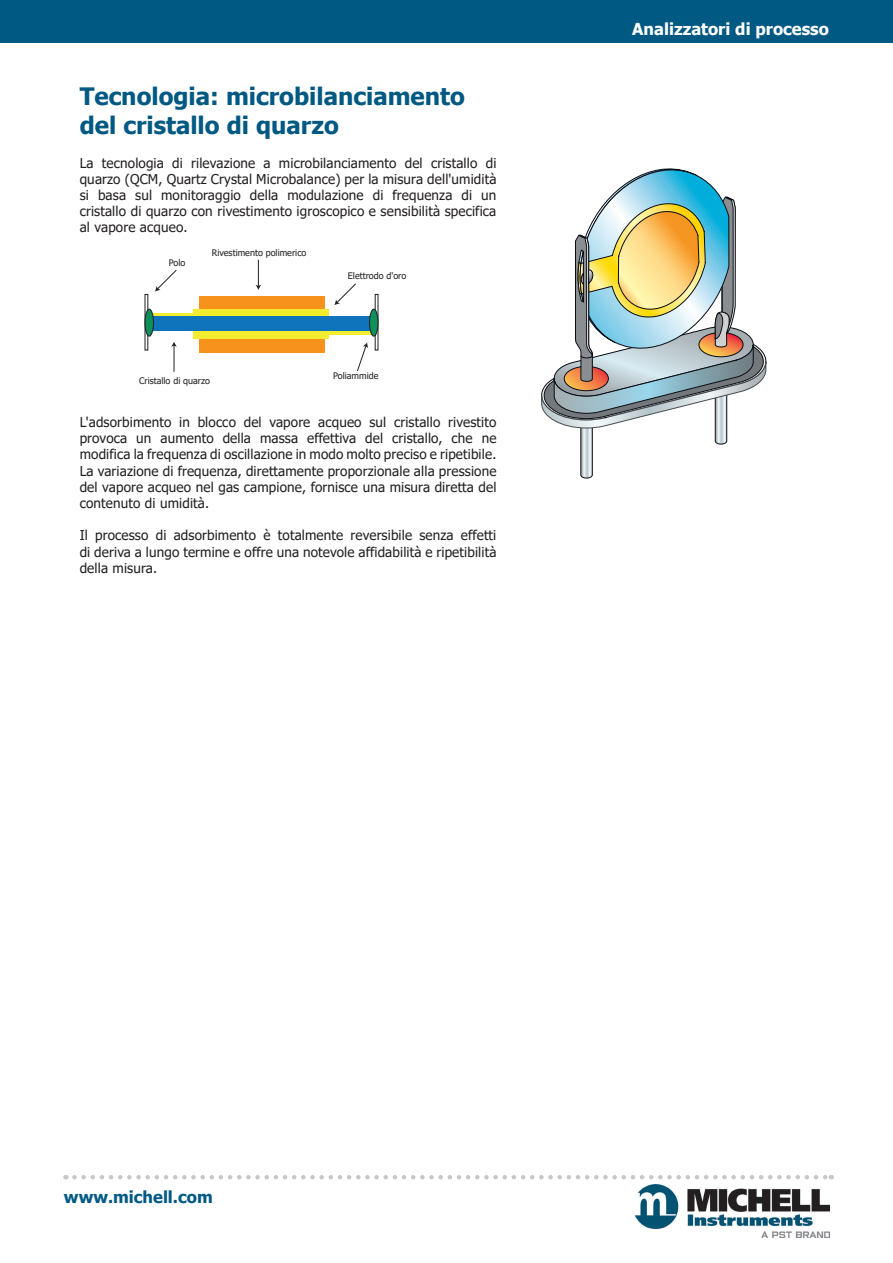
<style>
.page{position:relative;width:893px;height:1263px;background:#fff}
.page>*{position:absolute;margin:0;border:0;box-sizing:border-box;transform-origin:0 0}
.Heading_2{font:700 24px/28.8px "Tahoma";color:#005983}
.t1{font:700 16.5px "Tahoma";color:#fff}
.t2{font:700 16.5px "Tahoma";color:#005983}
.body_text_w_out_spac{font:13.5px/16.2px "Tahoma";letter-spacing:.01em;color:#231f20;text-align:justify}
.Body_text{font:9px "Tahoma";color:#231f20}
</style>
<div class="page">
<div style="left:0;top:0;width:893px;height:43px;background:#005983"></div>
<svg style="left:74px;top:1175px;width:758px;height:4px"></svg>
<img style="left:635px;top:1184px;width:194px;height:54px">
<svg style="left:541px;top:168px;width:225px;height:310px"></svg>
<div style="left:199px;top:296px;width:126px;height:57px;background:#f7931d"></div>
<div style="left:193px;top:309px;width:135px;height:29px;background:#f4ed2f"></div>
<hr style="left:320px;top:331px;width:54px;height:4px;background:#f4ed2f">
<svg style="left:153px;top:313px;width:57px;height:4px"></svg>
<div style="left:147px;top:317px;width:231px;height:14px;background:#1074bc"></div>
<div style="left:145px;top:309px;width:8px;height:27px;background:#0c905c;border-radius:50%"></div>
<div style="left:145px;top:309px;width:9px;height:27px;border:1px solid #231f20;border-radius:50%"></div>
<div style="left:370px;top:309px;width:8px;height:27px;background:#0c905c;border-radius:50%"></div>
<div style="left:369px;top:309px;width:9px;height:27px;border:1px solid #231f20;border-radius:50%"></div>
<svg style="left:171px;top:342px;width:6px;height:30px"></svg>
<svg style="left:255px;top:260px;width:6px;height:30px"></svg>
<svg style="left:334px;top:283px;width:22px;height:22px"></svg>
<svg style="left:155px;top:270px;width:22px;height:22px"></svg>
<svg style="left:357px;top:342px;width:11px;height:30px"></svg>
<p class="Heading_2" style="left:80px;top:83px;width:387px">Tecnologia: microbilanciamento del cristallo di quarzo</p>
<p class="body_text_w_out_spac" style="left:80px;top:155px;width:418px">La tecnologia di rilevazione a microbilanciamento del cristallo di quarzo (QCM, Quartz Crystal Microbalance) per la misura dell'umidità si basa sul monitoraggio della modulazione di frequenza di un cristallo di quarzo con rivestimento igroscopico e sensibilità specifica al vapore acqueo.</p>
<p class="Body_text" style="left:169px;top:257px;width:18px">Polo</p>
<p class="Body_text" style="left:212px;top:247px;width:96px">Rivestimento polimerico</p>
<p class="Body_text" style="left:348px;top:270px;width:60px">Elettrodo d'oro</p>
<p class="Body_text" style="left:139px;top:374px;width:72px">Cristallo di quarzo</p>
<p class="Body_text" style="left:333px;top:370px;width:47px">Poliammide</p>
<p class="body_text_w_out_spac" style="left:80px;top:415px;width:418px">L'adsorbimento in blocco del vapore acqueo sul cristallo rivestito provoca un aumento della massa effettiva del cristallo, che ne modifica la frequenza di oscillazione in modo molto preciso e ripetibile.<br>La variazione di frequenza, direttamente proporzionale alla pressione del vapore acqueo nel gas campione, fornisce una misura diretta del contenuto di umidità.</p>
<p class="body_text_w_out_spac" style="left:80px;top:528px;width:418px">Il processo di adsorbimento è totalmente reversibile senza effetti di deriva a lungo termine e offre una notevole affidabilità e ripetibilità della misura.</p>
<p class="t1" style="left:632px;top:17px;width:198px">Analizzatori di processo</p>
<p class="t2" style="left:64px;top:1186px;width:150px">www.michell.com</p>
</div>
